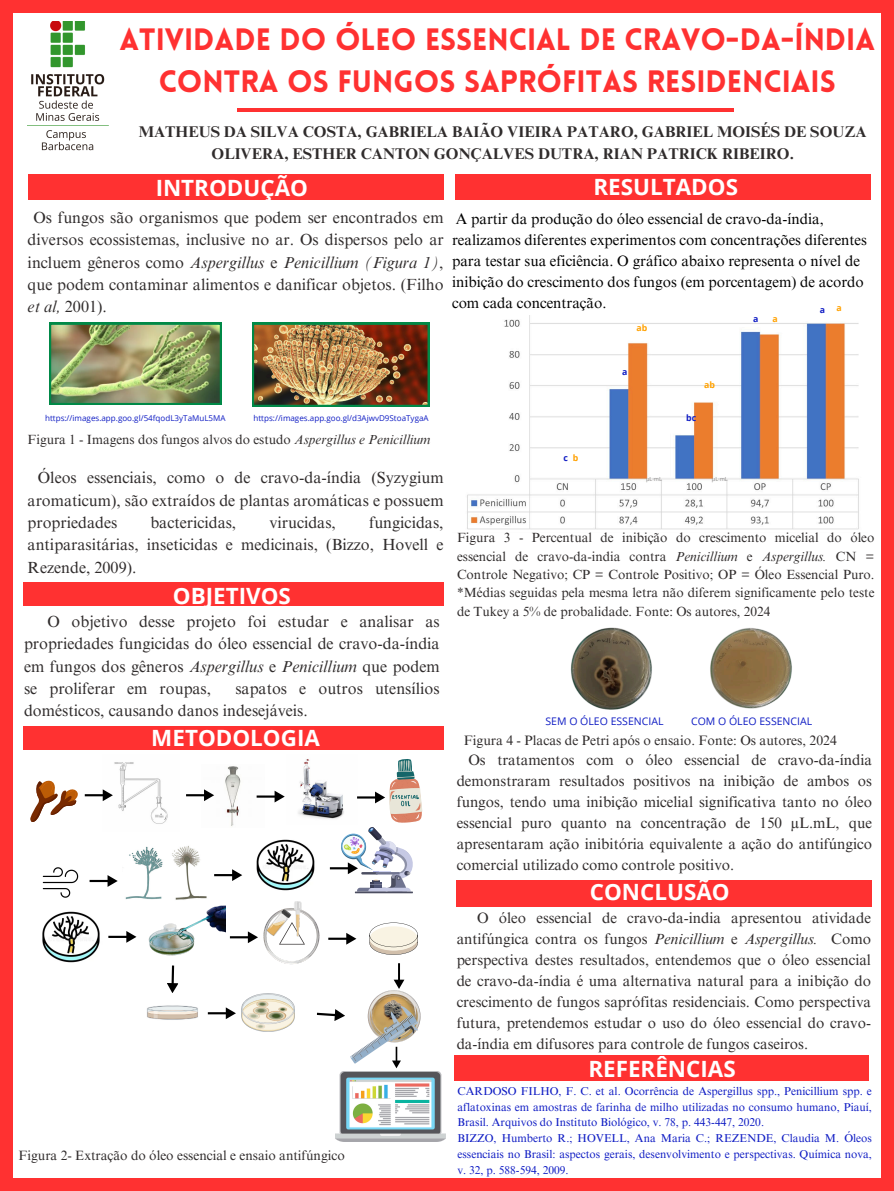
<style>
.page{position:relative;width:894px;height:1191px;background:#fff}
.page>*{position:absolute;margin:0;border:0;box-sizing:border-box;transform-origin:0 0}
.t1{font:900 30.2px/42.3px "Lovelo";color:#ff3131;text-align:center}
.t2{font:700 22.4px "Open Sans";color:#fff}
.t3{font:16.1px/22.3px "Times NRMT Pro";color:#302c2c;text-align:justify}
.t4{font:700 15.5px/21.5px "Times NRMT Pro";color:#302c2c;text-align:center}
.t5{font:15.05px/21px "Times NRMT Pro";color:#302c2c;text-align:justify}
.t6{font:15.05px/21px "Times NRMT Pro";color:#000}
.t7{font:13.65px "Times NRMT Pro";color:#302c2c}
.t8{font:13.47px "Times NRMT Pro";color:#302c2c}
.t9{font:13.3px/18.4px "Times NRMT Pro";color:#302c2c;text-align:justify}
.t10{font:11.41px/15.7px "Times NRMT Pro";color:#101dc4;text-align:justify}
.t11{font:10.5px "Open Sans";color:#101dc4}
.t12{font:700 8.75px "Open Sans";color:#ffa100}
.t13{font:700 8.75px "Open Sans";color:#101dc4}
.t14{font:8.05px "Open Sans";color:#101dc4}
.t15{font:5.6px "Open Sans";color:#8a8888}
.s1{font-style:italic}
</style>
<div class="page">
<div style="left:0;top:0;width:13px;height:1190px;background:#ff3131"></div>
<div style="left:880px;top:0;width:13px;height:1190px;background:#ff3131"></div>
<div style="left:0;top:1178px;width:893px;height:12px;background:#ff3131"></div>
<div style="left:0;top:0;width:893px;height:13px;background:#ff3131"></div>
<hr style="left:237px;top:108px;width:496px;height:3px;background:#ff3131">
<img style="left:42px;top:867px;width:37px;height:31px">
<img style="left:125px;top:846px;width:82px;height:54px">
<img style="left:242px;top:839px;width:88px;height:52px">
<img style="left:147px;top:1005px;width:51px;height:15px">
<img style="left:241px;top:993px;width:54px;height:39px">
<img style="left:263px;top:914px;width:57px;height:51px">
<img style="left:252px;top:323px;width:177px;height:84px">
<img style="left:49px;top:323px;width:173px;height:82px">
<svg style="left:710px;top:628px;width:82px;height:81px"></svg>
<svg style="left:570px;top:627px;width:82px;height:83px"></svg>
<img style="left:467px;top:315px;width:392px;height:215px">
<hr style="left:355px;top:891px;width:57px;height:2px;background:#4c4e61">
<img style="left:42px;top:911px;width:58px;height:52px">
<svg style="left:279px;top:940px;width:26px;height:4px"></svg>
<img style="left:263px;top:901px;width:46px;height:39px">
<img style="left:148px;top:905px;width:77px;height:51px">
<svg style="left:369px;top:922px;width:48px;height:32px"></svg>
<img style="left:370px;top:990px;width:51px;height:35px">
<img style="left:335px;top:1071px;width:110px;height:70px">
<img style="left:114px;top:762px;width:54px;height:62px">
<img style="left:225px;top:766px;width:16px;height:60px">
<img style="left:298px;top:759px;width:32px;height:60px">
<svg style="left:30px;top:780px;width:83px;height:42px"></svg>
<svg style="left:186px;top:789px;width:28px;height:12px"></svg>
<svg style="left:256px;top:790px;width:28px;height:12px"></svg>
<svg style="left:89px;top:875px;width:29px;height:11px"></svg>
<svg style="left:214px;top:869px;width:28px;height:12px"></svg>
<svg style="left:330px;top:759px;width:92px;height:132px"></svg>
<svg style="left:108px;top:931px;width:28px;height:11px"></svg>
<svg style="left:230px;top:931px;width:28px;height:12px"></svg>
<svg style="left:328px;top:933px;width:28px;height:11px"></svg>
<svg style="left:393px;top:963px;width:11px;height:26px"></svg>
<svg style="left:316px;top:1005px;width:103px;height:63px"></svg>
<svg style="left:208px;top:1007px;width:28px;height:12px"></svg>
<svg style="left:167px;top:965px;width:12px;height:28px"></svg>
<div style="left:23px;top:582px;width:420px;height:24px;background:#ff3131"></div>
<div style="left:23px;top:726px;width:420px;height:24px;background:#ff3131"></div>
<div style="left:455px;top:174px;width:415px;height:26px;background:#ff3131"></div>
<div style="left:456px;top:880px;width:415px;height:26px;background:#ff3131"></div>
<div style="left:28px;top:174px;width:415px;height:26px;background:#ff3131"></div>
<div style="left:454px;top:1054px;width:414px;height:26px;background:#ff3131"></div>
<img style="left:27px;top:21px;width:81px;height:130px">
<h4 class="t1" style="left:119px;top:21px;width:757px">ATIVIDADE DO ÓLEO ESSENCIAL DE CRAVO-DA-ÍNDIA<br>CONTRA OS FUNGOS SAPRÓFITAS RESIDENCIAIS</h4>
<h5 class="t4" style="left:139px;top:123px;width:729px">MATHEUS DA SILVA COSTA, GABRIELA BAIÃO VIEIRA PATARO, GABRIEL MOISÉS DE SOUZA<br>OLIVERA, ESTHER CANTON GONÇALVES DUTRA, RIAN PATRICK RIBEIRO.</h5>
<p class="t2" style="left:156px;top:172px;width:154px">INTRODUÇÃO</p>
<p class="t2" style="left:593px;top:171px;width:146px">RESULTADOS</p>
<p class="t3" style="left:28px;top:208px;width:417px;text-indent:6px">Os fungos são organismos que podem ser encontrados em diversos ecossistemas, inclusive no ar. Os dispersos pelo ar incluem gêneros como <span class="s1">Aspergillus</span> e <span class="s1">Penicillium (Figura 1)</span>, que podem contaminar alimentos e danificar objetos. (Filho <span class="s1">et al,</span> 2001).</p>
<h4 class="t6" style="left:452px;top:210px;width:416px">A partir da produção do óleo essencial de cravo-da-índia, realizamos diferentes experimentos com concentrações diferentes para testar sua eficiência. O gráfico abaixo representa o nível de inibição do crescimento dos fungos (em porcentagem) de acordo com cada concentração.</h4>
<p class="t13" style="left:819px;top:304px;width:7px">a</p>
<p class="t12" style="left:835px;top:302px;width:7px">a</p>
<p class="t12" style="left:636px;top:321px;width:12px">ab</p>
<p class="t13" style="left:752px;top:312px;width:7px">a</p>
<p class="t12" style="left:772px;top:312px;width:7px">a</p>
<h6 class="t14" style="left:45px;top:412px;width:182px">https://images.app.goo.gl/54fqodL3yTaMuL5MA</h6>
<h6 class="t14" style="left:253px;top:412px;width:176px">https://images.app.goo.gl/d3AjwvD9StoaTygaA</h6>
<h1 class="t9" style="left:28px;top:432px;width:404px">Figura 1 - Imagens dos fungos alvos do estudo <span class="s1">Aspergillus e Penicillium</span></h1>
<h3 class="t3" style="left:28px;top:469px;width:417px;text-indent:10px">Óleos essenciais, como o de cravo-da-índia (Syzygium aromaticum), são extraídos de plantas aromáticas e possuem propriedades</h3>
<h3 class="t3" style="left:28px;top:513px;width:417px;text-indent:341px">fungicidas, antiparasitárias, inseticidas e medicinais, (Bizzo, Hovell e Rezende, 2009).</h3>
<h3 class="t3" style="left:150px;top:513px;width:87px">bactericidas,</h3>
<h3 class="t3" style="left:269px;top:513px;width:68px">virucidas,</h3>
<p class="t2" style="left:173px;top:579px;width:119px">OBJETIVOS</p>
<h2 class="t3" style="left:24px;top:612px;width:417px;text-indent:23px">O objetivo desse projeto foi estudar e analisar as propriedades fungicidas do óleo essencial de cravo-da-índia em fungos dos gêneros <span class="s1">Aspergillus</span> e <span class="s1">Penicillium</span> que podem se proliferar em roupas,</h2>
<h2 class="t3" style="left:24px;top:679px;width:417px;text-indent:211px">sapatos e outros utensílios domésticos, causando danos indesejáveis.</h2>
<h4 class="t2" style="left:151px;top:722px;width:170px">METODOLOGIA</h4>
<p class="t8" style="left:19px;top:1150px;width:327px">Figura 2- Extração do óleo essencial e ensaio antifúngico</p>
<p class="t13" style="left:563px;top:452px;width:6px">c</p>
<p class="t12" style="left:572px;top:452px;width:7px">b</p>
<p class="t13" style="left:621px;top:365px;width:7px">a</p>
<p class="t12" style="left:703px;top:378px;width:12px">ab</p>
<p class="t13" style="left:685px;top:412px;width:12px">bc</p>
<h5 class="t15" style="left:645px;top:475px;width:17px">µL·mL</h5>
<h2 class="t15" style="left:711px;top:475px;width:17px">µL·mL</h2>
<p class="t9" style="left:457px;top:530px;width:418px">Figura 3 - Percentual de inibição do crescimento micelial do óleo essencial de cravo-da-india contra <span class="s1">Penicillium</span> e <span class="s1">Aspergillus.</span> CN = Controle Negativo; CP = Controle Positivo; OP = Óleo Essencial Puro. *Médias seguidas pela mesma letra não diferem significamente pelo teste de Tukey a 5% de probalidade. Fonte: Os autores, 2024</p>
<h4 class="t11" style="left:545px;top:714px;width:119px">SEM O ÓLEO ESSENCIAL</h4>
<p class="t11" style="left:690px;top:714px;width:123px">COM O ÓLEO ESSENCIAL</p>
<h5 class="t7" style="left:463px;top:735px;width:374px">Figura 4 - Placas de Petri após o ensaio. Fonte: Os autores, 2024</h5>
<p class="t5" style="left:456px;top:751px;width:416px;text-indent:12px">Os tratamentos com o óleo essencial de cravo-da-índia demonstraram resultados positivos na inibição de ambos os fungos, tendo uma inibição micelial significativa tanto no óleo essencial puro quanto na concentração de 150 μL.mL, que apresentaram ação inibitória equivalente a ação do antifúngico comercial utilizado como controle positivo.</p>
<h2 class="t2" style="left:589px;top:876px;width:141px">CONCLUSÃO</h2>
<h2 class="t5" style="left:456px;top:908px;width:415px;text-indent:20px">O óleo essencial de cravo-da-india apresentou atividade antifúngica contra os fungos <span class="s1">Penicillium</span> e <span class="s1">Aspergillus.</span> Como perspectiva destes resultados, entendemos que o óleo essencial de cravo-da-índia é uma alternativa natural para a inibição do crescimento de fungos saprófitas residenciais. Como perspectiva futura, pretendemos estudar o uso do óleo essencial do cravo&shy;da-índia em difusores para controle de fungos caseiros.</h2>
<h4 class="t2" style="left:588px;top:1052px;width:149px">REFERÊNCIAS</h4>
<p class="t10" style="left:457px;top:1084px;width:415px">CARDOSO FILHO, F. C. et al. Ocorrência de Aspergillus spp., Penicillium spp. e aflatoxinas em amostras de farinha de milho utilizadas no consumo humano, Piauí, Brasil. Arquivos do Instituto Biológico, v. 78, p. 443-447, 2020.</p>
<p class="t10" style="left:457px;top:1131px;width:415px">BIZZO, Humberto R.; HOVELL, Ana Maria C.; REZENDE, Claudia M. Óleos essenciais no Brasil: aspectos gerais, desenvolvimento e perspectivas. Química nova, v. 32, p. 588-594, 2009.</p>
</div>
